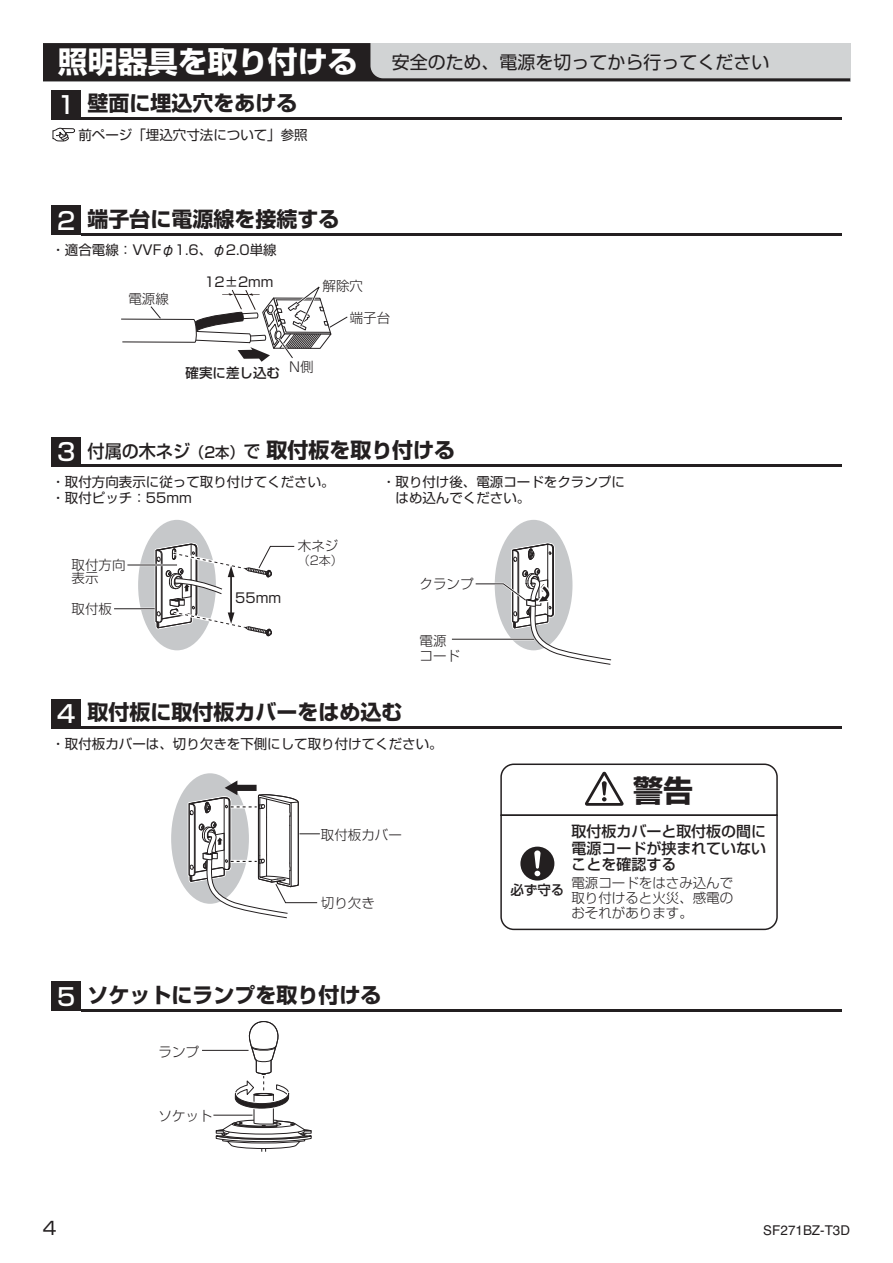
<style>
.page{position:relative;width:893px;height:1263px;background:#fff}
.page>*{position:absolute;margin:0;border:0;box-sizing:border-box;transform-origin:0 0}
.t1{font:30px "Shin Go Pro Bold 90 msp RKSJ H";color:#231f20}
.t2{font:21px "Shin Go Pro Bold 90 msp RKSJ H";color:#231f20}
.t3{font:18px "Shin Go Pro Regular 90 msp RKSJ H";color:#231f20}
.t4{font:15px/16.5px "Shin Go Pro Medium 90 msp RKSJ H";color:#231f20;text-align:justify}
.t5{font:13.5px/16.2px "Shin Go Pro Regular 90 msp RKSJ H";color:#231f20}
.t6{font:13.5px/15px "Shin Go Pro Light 90 msp RKSJ H";color:#231f20}
.t7{font:13.5px "Helvetica";color:#231f20}
.t8{font:13.5px "Shin Go Pro Medium 90 msp RKSJ H";color:#231f20}
.t9{font:13.35px "Shin Go Pro Regular 90 msp RKSJ H";color:#231f20}
.t10{font:12px "Shin Go Pro Light 90 msp RKSJ H";color:#231f20}
.s1{font-family:"Shin Go Pro Bold 90 msp RKSJ H";font-size:30px;color:#fff}
.s2{font-family:"Shin Go Pro Medium 90 msp RKSJ H";font-size:24px;color:#fff}
.s3{font-family:"Shin Go Pro Medium 90 msp RKSJ H";font-size:18px}
.s4{font-family:"Shin Go Pro Medium 90 msp RKSJ H";font-size:15px}
</style>
<div class="page">
<div style="left:138px;top:520px;width:78px;height:130px;background:#c6c8ca;border-radius:50%"></div>
<hr style="left:114px;top:608px;width:41px;height:2px;background:#fff">
<hr style="left:114px;top:608px;width:41px;height:1px;background:#231f20">
<hr style="left:127px;top:564px;width:50px;height:2px;background:#fff">
<hr style="left:127px;top:565px;width:50px;height:1px;background:#231f20">
<svg style="left:152px;top:542px;width:143px;height:94px"></svg>
<div style="left:495px;top:520px;width:77px;height:130px;background:#c6c8ca;border-radius:50%"></div>
<hr style="left:452px;top:639px;width:82px;height:1px;background:#231f20">
<svg style="left:473px;top:541px;width:139px;height:124px"></svg>
<div style="left:51px;top:90px;width:30px;height:30px;background:#231f20"></div>
<hr style="left:81px;top:117px;width:761px;height:3px;background:#231f20">
<div style="left:51px;top:437px;width:30px;height:30px;background:#231f20"></div>
<hr style="left:81px;top:465px;width:761px;height:2px;background:#231f20">
<div style="left:51px;top:205px;width:30px;height:30px;background:#231f20"></div>
<hr style="left:81px;top:233px;width:761px;height:2px;background:#231f20">
<svg style="left:52px;top:127px;width:23px;height:15px"></svg>
<svg style="left:121px;top:286px;width:227px;height:76px"></svg>
<svg style="left:43px;top:43px;width:807px;height:38px;background:#838283"></svg>
<div style="left:51px;top:699px;width:30px;height:30px;background:#231f20"></div>
<hr style="left:81px;top:726px;width:761px;height:3px;background:#231f20">
<div style="left:51px;top:982px;width:30px;height:29px;background:#231f20"></div>
<hr style="left:81px;top:1009px;width:761px;height:2px;background:#231f20">
<div style="left:171px;top:773px;width:78px;height:131px;background:#c6c8ca;border-radius:50%"></div>
<svg style="left:500px;top:763px;width:278px;height:168px"></svg>
<svg style="left:185px;top:781px;width:135px;height:371px"></svg>
<h3 class="t3" style="left:58px;top:56px;width:713px"><span class="s1">照明器具を取り付ける</span> 安全のため、電源を切ってから行ってください</h3>
<h2 class="t2" style="left:57px;top:95px;width:242px"><span class="s2">1</span> 壁面に埋込穴をあける</h2>
<p class="t5" style="left:51px;top:129px;width:271px">　　前ページ「埋込穴寸法について」参照　</p>
<h2 class="t2" style="left:57px;top:211px;width:284px"><span class="s2">2</span> 端子台に電源線を接続する</h2>
<p class="t5" style="left:51px;top:244px;width:227px">・適合電線：VVFφ1.6、φ2.0単線</p>
<p class="t6" style="left:128px;top:293px;width:42px">電源線</p>
<p class="t9" style="left:204px;top:277px;width:70px">12±2mm</p>
<p class="t6" style="left:323px;top:280px;width:42px">解除穴</p>
<p class="t6" style="left:350px;top:312px;width:42px">端子台</p>
<p class="t8" style="left:186px;top:368px;width:96px">確実に差し込む</p>
<p class="t6" style="left:289px;top:361px;width:26px">N側</p>
<h2 class="t2" style="left:57px;top:443px;width:399px"><span class="s2">3</span> <span class="s3">付属の木ネジ</span><span class="s4">（2本）</span><span class="s3">で</span> 取付板を取り付ける</h2>
<p class="t5" style="left:51px;top:476px;width:285px">・取付方向表示に従って取り付けてください。・取付ピッチ：55mm</p>
<p class="t5" style="left:382px;top:476px;width:244px">・取り付け後、電源コードをクランプに　はめ込んでください。</p>
<p class="t6" style="left:72px;top:560px;width:55px;line-height:13.5px">取付方向表示</p>
<p class="t6" style="left:72px;top:604px;width:42px">取付板</p>
<p class="t5" style="left:235px;top:592px;width:47px">55mm</p>
<p class="t6" style="left:298px;top:541px;width:42px">木ネジ</p>
<p class="t10" style="left:298px;top:556px;width:47px">（2本）</p>
<h2 class="t2" style="left:57px;top:704px;width:347px"><span class="s2">4</span> 取付板に取付板カバーをはめ込む</h2>
<p class="t6" style="left:420px;top:578px;width:55px">クランプ</p>
<p class="t6" style="left:420px;top:636px;width:42px">電源コード</p>
<p class="t5" style="left:51px;top:738px;width:393px">・取付板カバーは、切り欠きを下側にして取り付けてください。</p>
<p class="t6" style="left:321px;top:829px;width:82px">取付板カバー</p>
<p class="t6" style="left:321px;top:897px;width:55px">切り欠き</p>
<h2 class="t2" style="left:57px;top:987px;width:326px"><span class="s2">5</span> ソケットにランプを取り付ける</h2>
<p class="t6" style="left:159px;top:1046px;width:42px">ランプ</p>
<p class="t6" style="left:159px;top:1110px;width:55px">ソケット</p>
<p class="t8" style="left:510px;top:885px;width:55px">必ず守る</p>
<h1 class="t1" style="left:633px;top:779px;width:61px">警告</h1>
<p class="t4" style="left:571px;top:825px;width:196px">取付板カバーと取付板の間に電源コードが挟まれていないことを確認する</p>
<p class="t6" style="left:571px;top:877px;width:163px;text-align:justify">電源コードをはさみ込んで取り付けると火災、感電のおそれがあります。</p>
<h3 class="t3" style="left:43px;top:1221px;width:15px">4</h3>
<p class="t7" style="left:763px;top:1225px;width:88px">SF271BZ-T3D</p>
</div>
